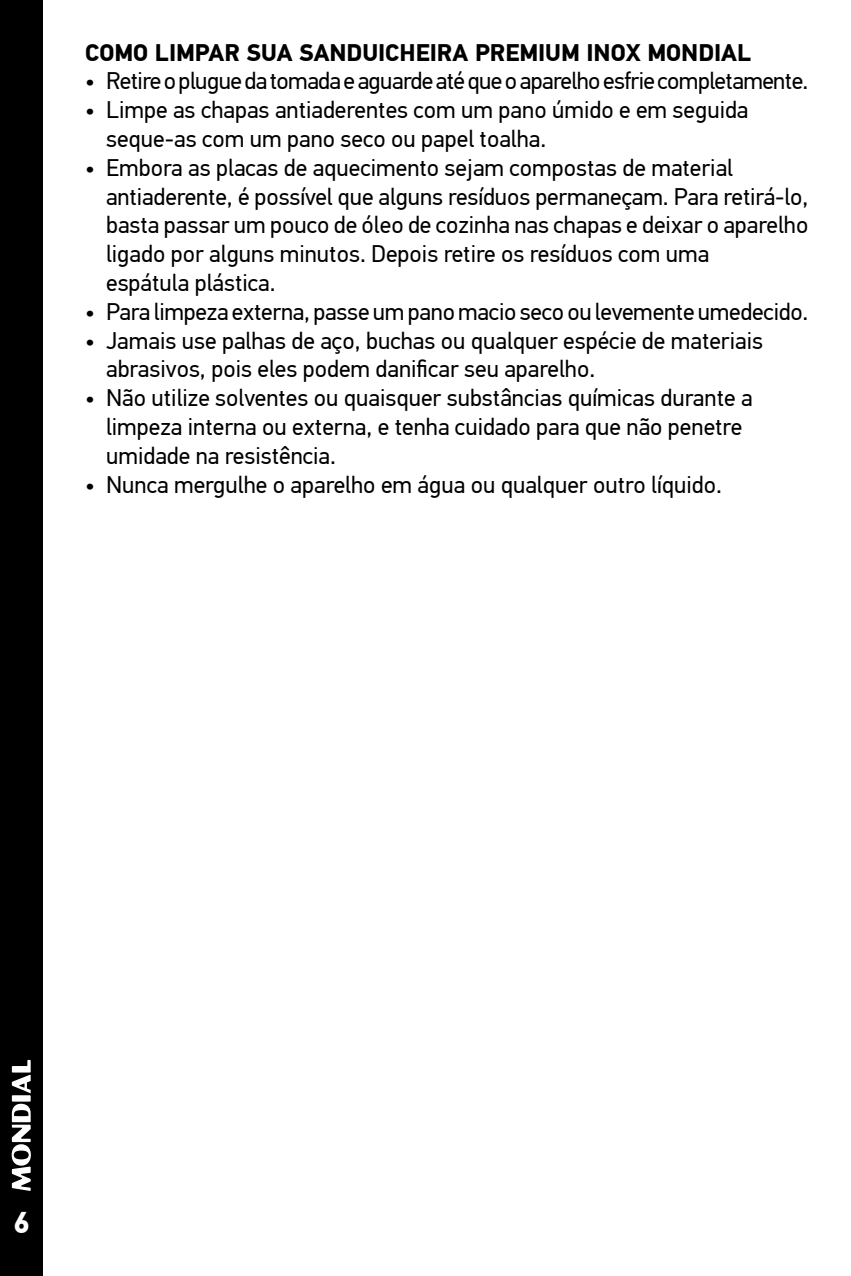
<style>
.page{position:relative;width:851px;height:1276px;background:#fff}
.page>*{position:absolute;margin:0;border:0;box-sizing:border-box;transform-origin:0 0}
.t1{font:700 30px "PF Din Text Pro";color:#fff}
.t2{font:24px/28.8px "PF Din Text Pro";color:#000}
.t3{font:24px "PF Din Text Pro";letter-spacing:-.025em;color:#000}
.t4{font:700 24px "PF Din Text Pro";color:#000}
</style>
<div class="page">
<div style="left:0;top:0;width:43px;height:1276px;background:#000"></div>
<svg style="left:12px;top:1060px;width:19px;height:131px"></svg>
<p class="t4" style="left:85px;top:38px;width:667px">COMO LIMPAR SUA SANDUICHEIRA PREMIUM INOX MONDIAL</p>
<p class="t3" style="left:85px;top:67px;width:724px">• Retire o plugue da tomada e aguarde até que o aparelho esfrie completamente.</p>
<p class="t2" style="left:106px;top:96px;width:643px;text-indent:-21px">• Limpe as chapas antiaderentes com um pano úmido e em seguida seque-as com um pano seco ou papel toalha.</p>
<p class="t2" style="left:106px;top:153px;width:703px;text-indent:-21px">• Embora as placas de aquecimento sejam compostas de material antiaderente, é possível que alguns resíduos permaneçam. Para retirá-lo, basta passar um pouco de óleo de cozinha nas chapas e deixar o aparelho ligado por alguns minutos. Depois retire os resíduos com uma<br>espátula plástica.</p>
<p class="t2" style="left:85px;top:297px;width:724px">• Para limpeza externa, passe um pano macio seco ou levemente umedecido.</p>
<p class="t2" style="left:106px;top:326px;width:658px;text-indent:-21px">• Jamais use palhas de aço, buchas ou qualquer espécie de materiais abrasivos, pois eles podem danificar seu aparelho.</p>
<p class="t2" style="left:106px;top:384px;width:648px;text-indent:-21px">• Não utilize solventes ou quaisquer substâncias químicas durante a limpeza interna ou externa, e tenha cuidado para que não penetre umidade na resistência.</p>
<p class="t2" style="left:85px;top:470px;width:638px">• Nunca mergulhe o aparelho em água ou qualquer outro líquido.</p>
<p class="t1" style="left:13px;top:1204px;width:18px">6</p>
</div>
